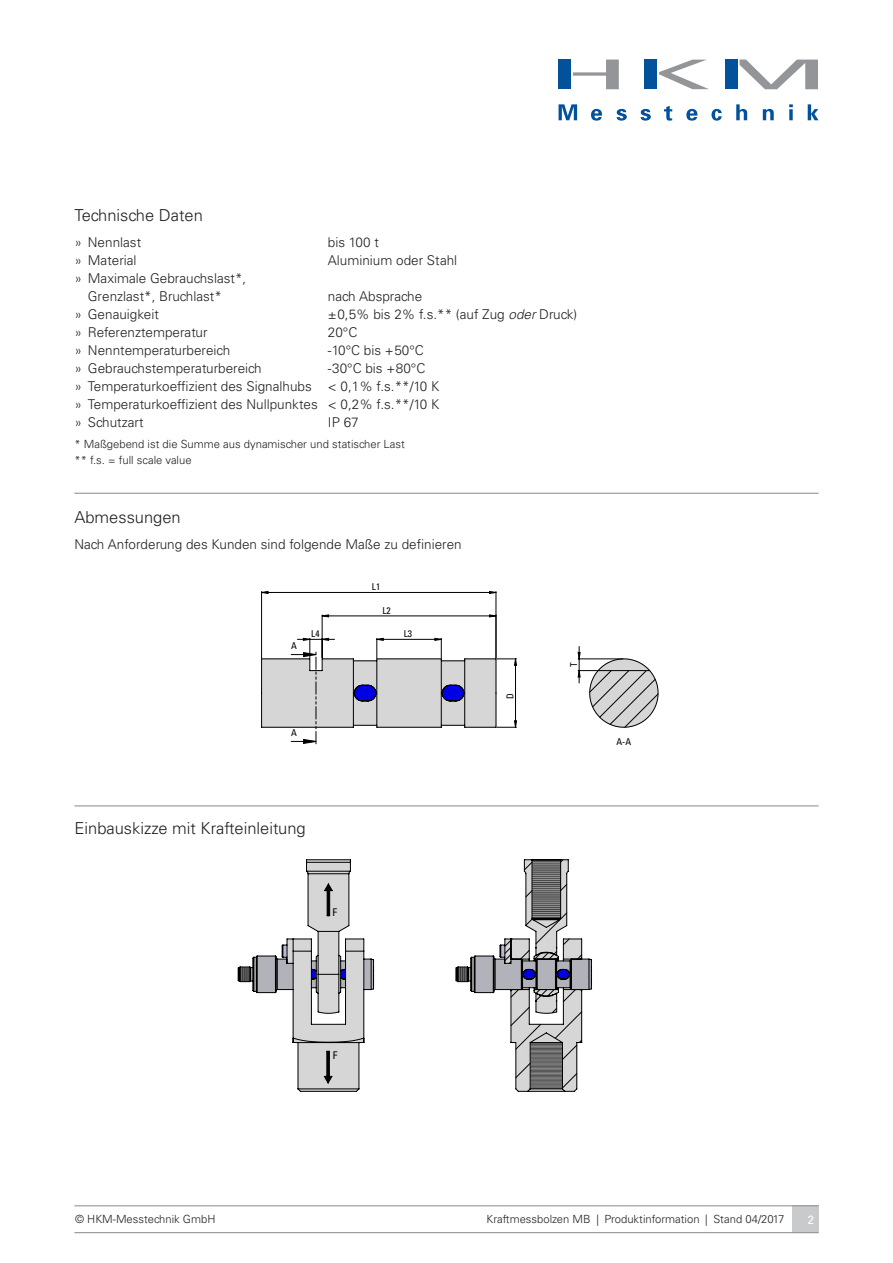
<style>
.page{position:relative;width:893px;height:1263px;background:#fff}
.page>*{position:absolute;margin:0;border:0;box-sizing:border-box;transform-origin:0 0}
.t1{font:300 16.5px "Univers LT Std";color:#231f20}
.t2{font:300 13.5px/18px "Univers LT Std";color:#231f20}
.t3{font:12px "Univers LT Std";color:#fff}
.t4{font:300 11.25px/16.5px "Univers LT Std";color:#231f20}
.t5{font:10.65px "Univers 57 Condensed";color:#000}
.t6{font:9.45px "Univers 57 Condensed";color:#000}
.s1{font-style:italic}
</style>
<div class="page">
<svg style="left:559px;top:104px;width:18px;height:16px"></svg>
<svg style="left:591px;top:109px;width:11px;height:12px"></svg>
<svg style="left:617px;top:109px;width:10px;height:12px"></svg>
<svg style="left:641px;top:109px;width:10px;height:12px"></svg>
<svg style="left:664px;top:106px;width:8px;height:15px"></svg>
<svg style="left:686px;top:109px;width:11px;height:12px"></svg>
<svg style="left:711px;top:109px;width:11px;height:12px"></svg>
<svg style="left:736px;top:104px;width:11px;height:16px"></svg>
<svg style="left:763px;top:109px;width:11px;height:11px"></svg>
<svg style="left:789px;top:109px;width:4px;height:11px"></svg>
<svg style="left:789px;top:104px;width:4px;height:3px"></svg>
<svg style="left:808px;top:104px;width:11px;height:16px"></svg>
<div style="left:558px;top:60px;width:13px;height:29px;background:#01529b"></div>
<div style="left:644px;top:60px;width:13px;height:29px;background:#01529b"></div>
<div style="left:725px;top:60px;width:13px;height:29px;background:#01529b"></div>
<svg style="left:573px;top:60px;width:46px;height:29px"></svg>
<svg style="left:659px;top:60px;width:49px;height:29px"></svg>
<svg style="left:739px;top:60px;width:79px;height:29px"></svg>
<div style="left:792px;top:1205px;width:27px;height:28px;background:#c9cacc"></div>
<hr style="left:74px;top:1232px;width:745px;height:1px;background:#939598">
<hr style="left:74px;top:1205px;width:745px;height:1px;background:#939598">
<hr style="left:74px;top:493px;width:745px;height:1px;background:#939598">
<hr style="left:228px;top:565px;width:1px;height:206px;background:#000">
<hr style="left:228px;top:565px;width:435px;height:1px;background:#000">
<hr style="left:228px;top:900px;width:435px;height:1px;background:#000">
<hr style="left:441px;top:877px;width:222px;height:1px;background:#000">
<hr style="left:724px;top:565px;width:1px;height:206px;background:#000">
<svg style="left:604px;top:900px;width:14px;height:1px"></svg>
<svg style="left:261px;top:591px;width:256px;height:154px"></svg>
<svg style="left:578px;top:646px;width:81px;height:82px"></svg>
<hr style="left:74px;top:805px;width:745px;height:1px;background:#939598">
<hr style="left:221px;top:846px;width:1px;height:273px;background:#000">
<hr style="left:221px;top:846px;width:403px;height:1px;background:#000">
<hr style="left:221px;top:1137px;width:403px;height:1px;background:#000">
<hr style="left:645px;top:846px;width:1px;height:273px;background:#000">
<svg style="left:238px;top:859px;width:136px;height:233px"></svg>
<svg style="left:456px;top:859px;width:136px;height:233px"></svg>
<p class="t1" style="left:74px;top:205px;width:130px">Technische Daten</p>
<p class="t2" style="left:74px;top:233px;width:68px">» Nennlast</p>
<p class="t2" style="left:328px;top:233px;width:53px">bis 100 t</p>
<p class="t2" style="left:74px;top:251px;width:64px">» Material</p>
<p class="t2" style="left:328px;top:251px;width:131px">Aluminium oder Stahl</p>
<p class="t2" style="left:88px;top:269px;width:160px;text-indent:-13px">» Maximale Gebrauchslast*,<br>Grenzlast*, Bruchlast*</p>
<p class="t2" style="left:328px;top:287px;width:96px">nach Absprache</p>
<p class="t2" style="left:74px;top:305px;width:86px">» Genauigkeit</p>
<p class="t2" style="left:328px;top:305px;width:251px">±0,5% bis 2% f.s.** (auf Zug <span class="s1">oder</span> Druck)</p>
<p class="t2" style="left:74px;top:323px;width:135px">» Referenztemperatur</p>
<p class="t2" style="left:328px;top:323px;width:31px">20°C</p>
<p class="t2" style="left:74px;top:341px;width:157px">» Nenntemperaturbereich</p>
<p class="t2" style="left:328px;top:341px;width:97px">-10°C bis +50°C</p>
<p class="t2" style="left:74px;top:359px;width:189px">» Gebrauchstemperaturbereich</p>
<p class="t2" style="left:74px;top:359px;width:366px;text-indent:254px">-30°C bis +80°C<br>» Temperaturkoeffizient des Signalhubs &lt; 0,1% f.s.**/10 K » Temperaturkoeffizient des Nullpunktes &lt; 0,2% f.s.**/10 K » Schutzart</p>
<p class="t2" style="left:328px;top:413px;width:32px">IP 67</p>
<p class="t4" style="left:74px;top:436px;width:332px">* Maßgebend ist die Summe aus dynamischer und statischer Last ** f.s. = full scale value</p>
<p class="t1" style="left:74px;top:507px;width:108px">Abmessungen</p>
<p class="t2" style="left:74px;top:535px;width:389px">Nach Anforderung des Kunden sind folgende Maße zu definieren</p>
<p class="t6" style="left:372px;top:581px;width:10px">L1</p>
<p class="t6" style="left:291px;top:640px;width:7px">A</p>
<p class="t6" style="left:311px;top:628px;width:10px">L4</p>
<p class="t6" style="left:291px;top:727px;width:7px">A</p>
<p class="t1" style="left:74px;top:818px;width:233px">Einbauskizze mit Krafteinleitung</p>
<p class="t5" style="left:332px;top:906px;width:6px">F</p>
<p class="t6" style="left:382px;top:605px;width:10px">L2</p>
<p class="t6" style="left:404px;top:628px;width:10px">L3</p>
<p class="t5" style="left:333px;top:1049px;width:6px">F</p>
<p class="t6" style="left:504px;top:699px;width:7px;rotate:-90deg">D</p>
<p class="t6" style="left:568px;top:666px;width:6px;rotate:-90deg">T</p>
<p class="t6" style="left:616px;top:735px;width:16px">A-A</p>
<p class="t4" style="left:75px;top:1210px;width:142px">© HKM-Messtechnik GmbH</p>
<p class="t4" style="left:486px;top:1210px;width:300px">Kraftmessbolzen MB | Produktinformation | Stand 04/2017</p>
<p class="t3" style="left:808px;top:1212px;width:8px">2</p>
</div>
